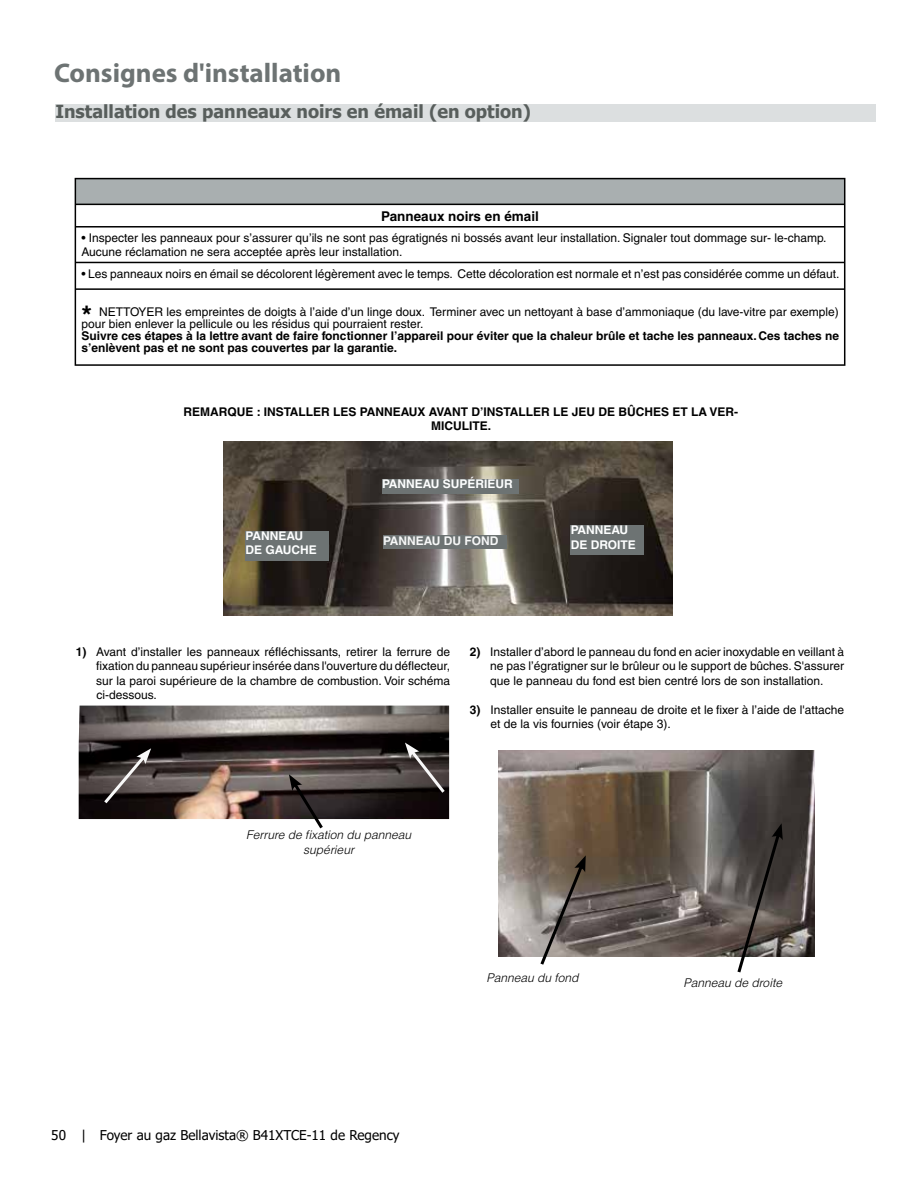
<style>
.page{position:relative;width:918px;height:1188px;background:#fff}
.page>*{position:absolute;margin:0;border:0;box-sizing:border-box;transform-origin:0 0}
.t1{font:700 27px "Myriad Pro";color:#6d7373}
.t2{font:700 27px "Helvetica";color:#000}
.t3{font:700 18px "Tahoma";color:#585e5c}
.t4{font:13.5px "Tahoma";color:#000}
.t5{font:700 13.5px "Helvetica";color:#000}
.t6{font:12px/14.4px "Helvetica";color:#000}
.t7{font:700 12px/14.4px "Helvetica";color:#000;text-align:center}
.t8{font:italic 300 12px/14.4px "Helvetica";color:#000;text-align:center}
.t9{font:700 12px/14.4px "Helvetica";color:#fdfefe}
.t10{font:700 12px "Helvetica";color:#f6f7f7}
.s1{font-weight:700}
</style>
<div class="page">
<img style="left:224px;top:441px;width:448px;height:174px">
<div style="left:246px;top:531px;width:83px;height:30px;background:#6d7373"></div>
<div style="left:383px;top:536px;width:123px;height:13px;background:#6d7373"></div>
<div style="left:382px;top:479px;width:136px;height:15px;background:#6d7373"></div>
<div style="left:571px;top:525px;width:73px;height:30px;background:#6d7373"></div>
<div style="left:75px;top:179px;width:770px;height:25px;background:#a9afb0"></div>
<hr style="left:75px;top:178px;width:770px;height:1px;background:#000">
<hr style="left:75px;top:204px;width:770px;height:1px;background:#000">
<svg style="left:75px;top:179px;width:1px;height:47px"></svg>
<svg style="left:844px;top:179px;width:1px;height:47px"></svg>
<hr style="left:75px;top:226px;width:770px;height:2px;background:#000">
<hr style="left:75px;top:228px;width:1px;height:34px;background:#000">
<hr style="left:844px;top:228px;width:1px;height:34px;background:#000">
<hr style="left:75px;top:262px;width:770px;height:1px;background:#000">
<svg style="left:75px;top:263px;width:1px;height:25px"></svg>
<svg style="left:844px;top:263px;width:1px;height:25px"></svg>
<hr style="left:75px;top:288px;width:770px;height:2px;background:#000">
<hr style="left:75px;top:290px;width:1px;height:74px;background:#000">
<hr style="left:844px;top:290px;width:1px;height:74px;background:#000">
<hr style="left:75px;top:364px;width:770px;height:2px;background:#000">
<img style="left:79px;top:706px;width:370px;height:113px">
<svg style="left:101px;top:748px;width:50px;height:59px;background:#413b3b"></svg>
<svg style="left:405px;top:743px;width:43px;height:53px;background:#433e3c"></svg>
<svg style="left:289px;top:774px;width:37px;height:55px"></svg>
<img style="left:498px;top:751px;width:317px;height:206px">
<svg style="left:538px;top:855px;width:48px;height:110px;background:#7e756f"></svg>
<svg style="left:735px;top:823px;width:48px;height:150px;background:#5c5754"></svg>
<div style="left:55px;top:104px;width:821px;height:18px;background:#dcdfe0"></div>
<h1 class="t1" style="left:54px;top:55px;width:289px">Consignes d'installation</h1>
<h2 class="t3" style="left:55px;top:99px;width:477px">Installation des panneaux noirs en émail (en option)</h2>
<p class="t5" style="left:381px;top:208px;width:159px">Panneaux noirs en émail</p>
<p class="t6" style="left:81px;top:231px;width:747px">• Inspecter les panneaux pour s’assurer qu’ils ne sont pas égratignés ni bossés avant leur installation. Signaler tout dommage sur- le-champ.<br>Aucune réclamation ne sera acceptée après leur installation.</p>
<p class="t6" style="left:81px;top:266px;width:760px">• Les panneaux noirs en émail se décolorent légèrement avec le temps. Cette décoloration est normale et n’est pas considérée comme un défaut.</p>
<h1 class="t2" style="left:81px;top:299px;width:12px">*</h1>
<p class="t6" style="left:81px;top:306px;width:759px;line-height:12px;text-indent:18px">NETTOYER les empreintes de doigts à l’aide d’un linge doux. Terminer avec un nettoyant à base d’ammoniaque (du lave-vitre par exemple) pour bien enlever la pellicule ou les résidus qui pourraient rester.</p>
<p class="t7" style="left:81px;top:330px;width:759px;line-height:12px;text-align:left">Suivre ces étapes à la lettre avant de faire fonctionner l’appareil pour éviter que la chaleur brûle et tache les panneaux. Ces taches ne s’enlèvent pas et ne sont pas couvertes par la garantie.</p>
<p class="t7" style="left:184px;top:404px;width:556px">REMARQUE : INSTALLER LES PANNEAUX AVANT D’INSTALLER LE JEU DE BÛCHES ET LA VER-<br>MICULITE.</p>
<p class="t9" style="left:382px;top:477px;width:132px">PANNEAU SUPÉRIEUR</p>
<p class="t9" style="left:246px;top:528px;width:73px">PANNEAU<br>DE GAUCHE</p>
<p class="t10" style="left:383px;top:533px;width:117px">PANNEAU DU FOND</p>
<p class="t9" style="left:571px;top:523px;width:67px">PANNEAU<br>DE DROITE</p>
<p class="t6" style="left:96px;top:645px;width:355px;text-align:justify;text-indent:-20px"><span class="s1">1)</span> Avant d’installer les panneaux réfléchissants, retirer la ferrure de fixation du panneau supérieur insérée dans l'ouverture du déflecteur, sur la paroi supérieure de la chambre de combustion. Voir schéma ci-dessous.</p>
<p class="t6" style="left:490px;top:645px;width:355px;text-align:justify;text-indent:-20px"><span class="s1">2)</span> Installer d’abord le panneau du fond en acier inoxydable en veillant à ne pas l’égratigner sur le brûleur ou le support de bûches. S'assurer que le panneau du fond est bien centré lors de son installation.</p>
<p class="t6" style="left:491px;top:702px;width:355px;text-indent:-21px"><span class="s1">3)</span> Installer ensuite le panneau de droite et le fixer à l’aide de l'attache et de la vis fournies (voir étape 3).</p>
<p class="t8" style="left:246px;top:828px;width:167px">Ferrure de fixation du panneau supérieur</p>
<p class="t8" style="left:486px;top:970px;width:94px">Panneau du fond</p>
<p class="t8" style="left:684px;top:976px;width:100px">Panneau de droite</p>
<p class="t4" style="left:51px;top:1126px;width:350px">50 | Foyer au gaz Bellavista® B41XTCE-11 de Regency</p>
</div>
